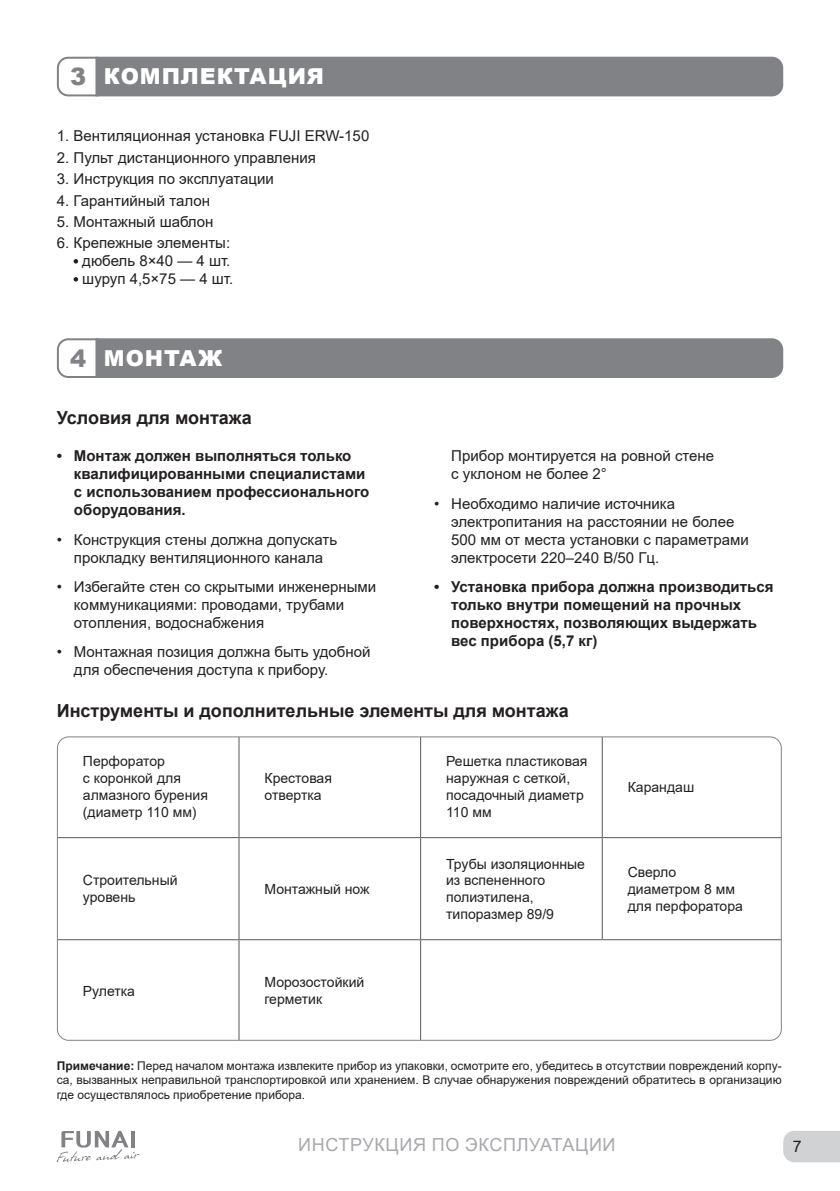
<style>
.page{position:relative;width:840px;height:1191px;background:#fff}
.page>*{position:absolute;margin:0;border:0;box-sizing:border-box;transform-origin:0 0}
.t1{font:900 22px "Arial";letter-spacing:.045em;color:#fff}
.t2{font:700 18px "Arial";color:#231f20}
.t3{font:18px "Arial";letter-spacing:.035em;color:#a8a9ad}
.t4{font:16px "Arial";color:#231f20}
.t5{font:15px/18px "Arial";color:#231f20}
.t6{font:700 15px/18px "Arial";color:#231f20}
.t7{font:14px/16.8px "Arial";color:#231f20}
.t8{font:12px/14.4px "Arial";color:#231f20;text-align:justify}
.s1{font-size:24px;color:#808285}
.s2{font-weight:700}
</style>
<div class="page">
<div style="left:783px;top:1131px;width:56px;height:31px;background:#d1d2d4"></div>
<svg style="left:57px;top:1130px;width:82px;height:32px"></svg>
<svg style="left:56px;top:56px;width:726px;height:41px;background:#898b8e"></svg>
<svg style="left:56px;top:338px;width:726px;height:40px;background:#87888b"></svg>
<svg style="left:74px;top:259px;width:4px;height:4px"></svg>
<svg style="left:74px;top:277px;width:4px;height:4px"></svg>
<hr style="left:238px;top:737px;width:1px;height:100px;background:#57585a">
<hr style="left:57px;top:837px;width:182px;height:1px;background:#57585a">
<hr style="left:238px;top:838px;width:1px;height:101px;background:#57585a">
<hr style="left:57px;top:939px;width:182px;height:1px;background:#57585a">
<hr style="left:238px;top:940px;width:1px;height:100px;background:#57585a">
<hr style="left:420px;top:737px;width:1px;height:100px;background:#57585a">
<hr style="left:601px;top:737px;width:1px;height:100px;background:#57585a">
<hr style="left:239px;top:837px;width:181px;height:1px;background:#57585a">
<hr style="left:420px;top:837px;width:182px;height:1px;background:#57585a">
<hr style="left:420px;top:838px;width:1px;height:101px;background:#57585a">
<hr style="left:602px;top:837px;width:178px;height:1px;background:#57585a">
<hr style="left:601px;top:838px;width:1px;height:101px;background:#57585a">
<hr style="left:239px;top:939px;width:181px;height:1px;background:#57585a">
<hr style="left:420px;top:939px;width:182px;height:1px;background:#57585a">
<hr style="left:420px;top:940px;width:1px;height:100px;background:#57585a">
<hr style="left:602px;top:939px;width:178px;height:1px;background:#57585a">
<h1 class="t1" style="left:70px;top:61px;width:255px"><span class="s1">3</span> КОМПЛЕКТАЦИЯ</h1>
<p class="t5" style="left:57px;top:127px;width:314px">1. Вентиляционная установка FUJI ERW-150</p>
<p class="t5" style="left:57px;top:148px;width:260px">2. Пульт дистанционного управления</p>
<p class="t5" style="left:57px;top:170px;width:218px">3. Инструкция по эксплуатации</p>
<p class="t5" style="left:57px;top:191px;width:155px">4. Гарантийный талон</p>
<p class="t5" style="left:57px;top:213px;width:158px">5. Монтажный шаблон</p>
<p class="t5" style="left:82px;top:234px;width:152px;text-indent:-25px">6. Крепежные элементы: дюбель 8×40 — 4 шт. шуруп 4,5×75 — 4 шт.</p>
<h1 class="t1" style="left:70px;top:342px;width:154px"><span class="s1">4</span> МОНТАЖ</h1>
<p class="t2" style="left:57px;top:405px;width:197px">Условия для монтажа</p>
<p class="t6" style="left:74px;top:447px;width:297px;text-indent:-17px">• Монтаж должен выполняться только квалифицированными специалистами с использованием профессионального оборудования.</p>
<p class="t5" style="left:57px;top:530px;width:282px;text-align:center">• Конструкция стены должна допускать прокладку вентиляционного канала</p>
<p class="t5" style="left:74px;top:577px;width:303px;text-indent:-17px">• Избегайте стен со скрытыми инженерными коммуникациями: проводами, трубами отопления, водоснабжения</p>
<p class="t5" style="left:74px;top:643px;width:298px;text-indent:-17px">• Монтажная позиция должна быть удобной для обеспечения доступа к прибору.</p>
<p class="t5" style="left:451px;top:447px;width:264px">Прибор монтируется на ровной стене с уклоном не более 2°</p>
<p class="t5" style="left:451px;top:494px;width:299px;text-indent:-17px">• Необходимо наличие источника электропитания на расстоянии не более 500 мм от места установки с параметрами электросети 220–240 В/50 Гц.</p>
<p class="t6" style="left:451px;top:578px;width:323px;text-indent:-17px">• Установка прибора должна производиться только внутри помещений на прочных поверхностях, позволяющих выдержать вес прибора (5,7 кг)</p>
<p class="t2" style="left:57px;top:698px;width:513px">Инструменты и дополнительные элементы для монтажа</p>
<p class="t7" style="left:83px;top:753px;width:126px">Перфоратор<br>с коронкой для алмазного бурения (диаметр 110 мм)</p>
<p class="t7" style="left:446px;top:753px;width:143px">Решетка пластиковая наружная с сеткой, посадочный диаметр<br>110 мм</p>
<p class="t7" style="left:264px;top:770px;width:69px">Крестовая отвертка</p>
<p class="t7" style="left:627px;top:778px;width:68px">Карандаш</p>
<p class="t7" style="left:83px;top:872px;width:96px">Строительный уровень</p>
<p class="t7" style="left:264px;top:880px;width:106px">Монтажный нож</p>
<p class="t7" style="left:83px;top:982px;width:54px">Рулетка</p>
<p class="t7" style="left:264px;top:974px;width:101px">Морозостойкий герметик</p>
<p class="t7" style="left:446px;top:855px;width:140px">Трубы изоляционные из вспененного полиэтилена, типоразмер 89/9</p>
<p class="t7" style="left:627px;top:863px;width:117px">Сверло диаметром 8 мм для перфоратора</p>
<p class="t8" style="left:57px;top:1058px;width:726px"><span class="s2">Примечание:</span> Перед началом монтажа извлеките прибор из упаковки, осмотрите его, убедитесь в отсутствии повреждений корпу&shy;са, вызванных неправильной транспортировкой или хранением. В случае обнаружения повреждений обратитесь в организацию где осуществлялось приобретение прибора.</p>
<p class="t3" style="left:298px;top:1132px;width:318px">ИНСТРУКЦИЯ ПО ЭКСПЛУАТАЦИИ</p>
<p class="t4" style="left:792px;top:1135px;width:10px">7</p>
</div>
